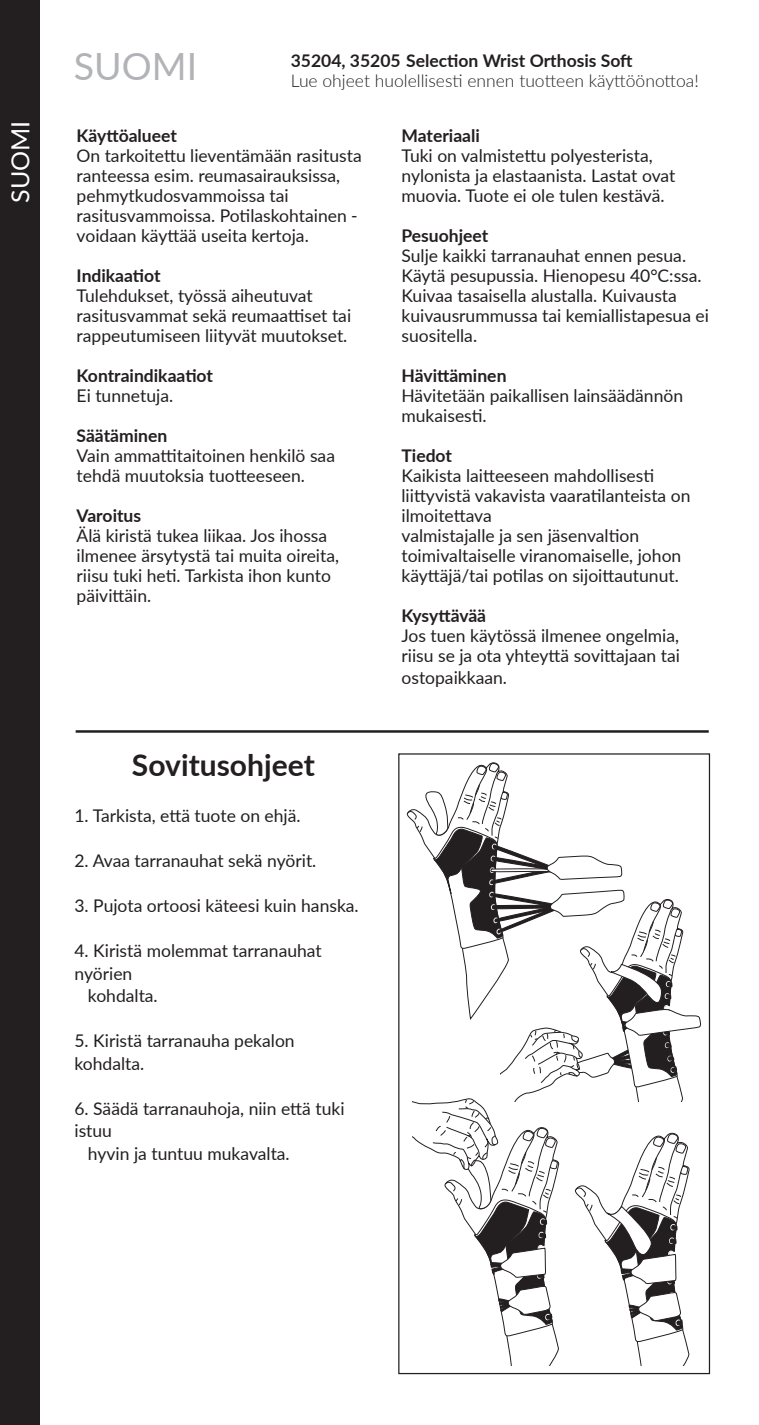
<style>
.page{position:relative;width:759px;height:1425px;background:#fff}
.page>*{position:absolute;margin:0;border:0;box-sizing:border-box;transform-origin:0 0}
.t1{font:37.5px "Lato";color:#b2b3b7}
.t2{font:700 30px "Lato";color:#231f20}
.t3{font:25px "Lato";color:#fff}
.t4{font:17.5px/20px "Lato";color:#231f20}
.t5{font:700 17.5px "Lato";color:#231f20}
.t6{font:300 17.5px "Lato";color:#231f20}
</style>
<div class="page">
<div style="left:0;top:0;width:39px;height:1424px;background:#231f20"></div>
<hr style="left:76px;top:730px;width:632px;height:2px;background:#231f20">
<svg style="left:407px;top:762px;width:295px;height:603px"></svg>
<p class="t3" style="left:3px;top:203px;width:84px;rotate:-90deg">SUOMI</p>
<p class="t1" style="left:74px;top:39px;width:125px">SUOMI</p>
<p class="t5" style="left:291px;top:48px;width:343px">35204, 35205 Selection Wrist Orthosis Soft</p>
<p class="t6" style="left:291px;top:68px;width:409px">Lue ohjeet huolellisesti ennen tuotteen käyttöönottoa!</p>
<p class="t5" style="left:77px;top:122px;width:102px">Käyttöalueet</p>
<p class="t4" style="left:77px;top:145px;width:286px">On tarkoitettu lieventämään rasitusta ranteessa esim. reumasairauksissa, pehmytkudosvammoissa tai rasitusvammoissa. Potilaskohtainen - voidaan käyttää useita kertoja.</p>
<p class="t5" style="left:77px;top:262px;width:85px">Indikaatiot</p>
<p class="t4" style="left:77px;top:285px;width:276px">Tulehdukset, työssä aiheutuvat rasitusvammat sekä reumaattiset tai rappeutumiseen liityvät muutokset.</p>
<p class="t5" style="left:77px;top:362px;width:138px">Kontraindikaatiot</p>
<p class="t4" style="left:77px;top:385px;width:98px">Ei tunnetuja.</p>
<p class="t5" style="left:77px;top:422px;width:92px">Säätäminen</p>
<p class="t4" style="left:77px;top:445px;width:260px">Vain ammattitaitoinen henkilö saa tehdä muutoksia tuotteeseen.</p>
<p class="t5" style="left:77px;top:502px;width:66px">Varoitus</p>
<p class="t4" style="left:77px;top:525px;width:264px">Älä kiristä tukea liikaa. Jos ihossa ilmenee ärsytystä tai muita oireita, riisu tuki heti. Tarkista ihon kunto päivittäin.</p>
<p class="t2" style="left:132px;top:742px;width:184px">Sovitusohjeet</p>
<p class="t4" style="left:74px;top:805px;width:227px">1. Tarkista, että tuote on ehjä.</p>
<p class="t4" style="left:74px;top:850px;width:243px">2. Avaa tarranauhat sekä nyörit.</p>
<p class="t4" style="left:74px;top:895px;width:286px">3. Pujota ortoosi käteesi kuin hanska.</p>
<p class="t4" style="left:74px;top:939px;width:249px;line-height:22.5px">4. Kiristä molemmat tarranauhat nyörien</p>
<p class="t4" style="left:88px;top:985px;width:71px">kohdalta.</p>
<p class="t4" style="left:74px;top:1029px;width:222px;line-height:22.5px">5. Kiristä tarranauha pekalon kohdalta.</p>
<p class="t4" style="left:74px;top:1096px;width:271px;line-height:22.5px">6. Säädä tarranauhoja, niin että tuki istuu</p>
<p class="t4" style="left:88px;top:1142px;width:203px">hyvin ja tuntuu mukavalta.</p>
<p class="t5" style="left:401px;top:122px;width:80px">Materiaali</p>
<p class="t4" style="left:401px;top:145px;width:275px">Tuki on valmistettu polyesterista, nylonista ja elastaanista. Lastat ovat muovia. Tuote ei ole tulen kestävä.</p>
<p class="t5" style="left:401px;top:222px;width:88px">Pesuohjeet</p>
<p class="t4" style="left:401px;top:245px;width:309px">Sulje kaikki tarranauhat ennen pesua.<br>Käytä pesupussia. Hienopesu 40°C:ssa.<br>Kuivaa tasaisella alustalla. Kuivausta kuivausrummussa tai kemiallistapesua ei suositella.</p>
<p class="t5" style="left:401px;top:362px;width:106px">Hävittäminen</p>
<p class="t4" style="left:401px;top:385px;width:283px">Hävitetään paikallisen lainsäädännön mukaisesti.</p>
<p class="t5" style="left:401px;top:442px;width:52px">Tiedot</p>
<p class="t4" style="left:401px;top:465px;width:290px">Kaikista laitteeseen mahdollisesti liittyvistä vakavista vaaratilanteista on ilmoitettava<br>valmistajalle ja sen jäsenvaltion toimivaltaiselle viranomaiselle, johon käyttäjä/tai potilas on sijoittautunut.</p>
<p class="t5" style="left:401px;top:602px;width:86px">Kysyttävää</p>
<p class="t4" style="left:401px;top:625px;width:280px">Jos tuen käytössä ilmenee ongelmia, riisu se ja ota yhteyttä sovittajaan tai</p>
<p class="t4" style="left:401px;top:667px;width:107px">ostopaikkaan.</p>
</div>
